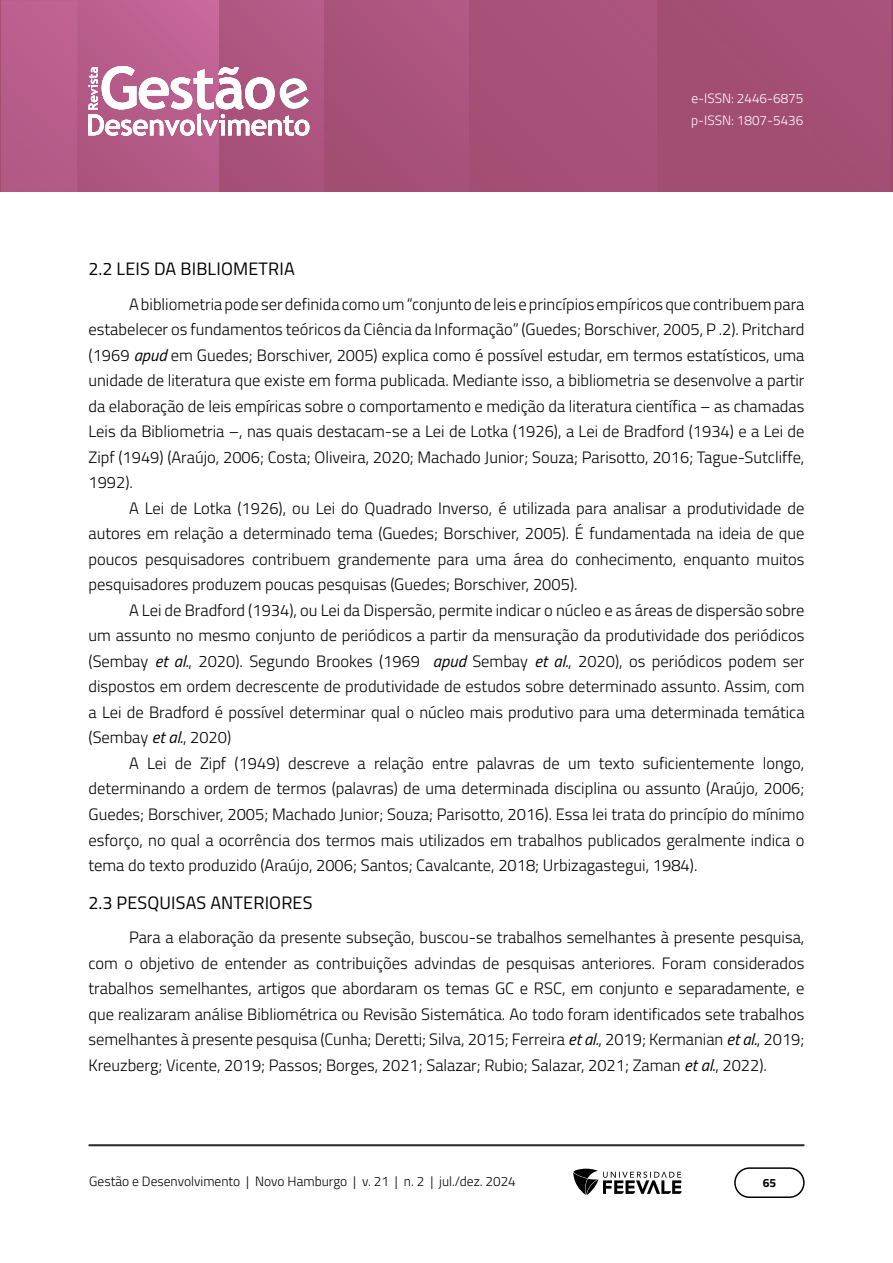
<style>
.page{position:relative;width:893px;height:1263px;background:#fff}
.page>*{position:absolute;margin:0;border:0;box-sizing:border-box;transform-origin:0 0}
.TÍTULO_1_1{font:18px "Titillium Web";letter-spacing:.01em;color:#000}
.Corpo_de_texto{font:300 16.5px/25.5px "Titillium Web";color:#000;text-align:justify}
.t1{font:300 13.5px "Titillium Web";color:#000}
.t2{font:300 13.5px/22.5px "Titillium Web";color:#fff}
.t3{font:700 12px "Titillium Web";color:#000}
.s1{font-weight:400;font-style:italic}
</style>
<div class="page">
<img style="left:1px;top:0;width:890px;height:192px">
<img style="left:77px;top:0;width:1px;height:192px">
<hr style="left:220px;top:0;width:1px;height:192px;background:#ab537d">
<hr style="left:891px;top:0;width:1px;height:192px;background:#9e4a6b">
<hr style="left:89px;top:1144px;width:715px;height:2px;background:#282828">
<div style="left:734px;top:1167px;width:71px;height:31px;border:2px solid #000;border-radius:15px"></div>
<svg style="left:573px;top:1169px;width:109px;height:26px"></svg>
<svg style="left:88px;top:66px;width:221px;height:70px"></svg>
<p class="t2" style="left:691px;top:86px;width:114px">e-ISSN: 2446-6875 p-ISSN: 1807-5436</p>
<p class="TÍTULO_1_1" style="left:88px;top:256px;width:208px">2.2 LEIS DA BIBLIOMETRIA</p>
<p class="Corpo_de_texto" style="left:88px;top:291px;width:717px;text-indent:40px">A bibliometria pode ser definida como um “conjunto de leis e princípios empíricos que contribuem para estabelecer os fundamentos teóricos da Ciência da Informação” (Guedes; Borschiver, 2005, P .2). Pritchard (1969 <span class="s1">apud</span> em Guedes; Borschiver, 2005) explica como é possível estudar, em termos estatísticos, uma unidade de literatura que existe em forma publicada. Mediante isso, a bibliometria se desenvolve a partir da elaboração de leis empíricas sobre o comportamento e medição da literatura científica – as chamadas Leis da Bibliometria –, nas quais destacam-se a Lei de Lotka (1926), a Lei de Bradford (1934) e a Lei de Zipf (1949) (Araújo, 2006; Costa; Oliveira, 2020; Machado Junior; Souza; Parisotto, 2016; Tague-Sutcliffe, 1992).</p>
<p class="Corpo_de_texto" style="left:88px;top:495px;width:717px;text-indent:40px">A Lei de Lotka (1926), ou Lei do Quadrado Inverso, é utilizada para analisar a produtividade de autores em relação a determinado tema (Guedes; Borschiver, 2005). É fundamentada na ideia de que poucos pesquisadores contribuem grandemente para uma área do conhecimento, enquanto muitos pesquisadores produzem poucas pesquisas (Guedes; Borschiver, 2005).</p>
<p class="Corpo_de_texto" style="left:88px;top:597px;width:718px;text-indent:40px">A Lei de Bradford (1934), ou Lei da Dispersão, permite indicar o núcleo e as áreas de dispersão sobre um assunto no mesmo conjunto de periódicos a partir da mensuração da produtividade dos periódicos (Sembay <span class="s1">et al.</span>, 2020). Segundo Brookes (1969 <span class="s1">apud</span> Sembay <span class="s1">et al.</span>, 2020), os periódicos podem ser dispostos em ordem decrescente de produtividade de estudos sobre determinado assunto. Assim, com a Lei de Bradford é possível determinar qual o núcleo mais produtivo para uma determinada temática (Sembay <span class="s1">et al.</span>, 2020)</p>
<p class="Corpo_de_texto" style="left:88px;top:750px;width:717px;text-indent:40px">A Lei de Zipf (1949) descreve a relação entre palavras de um texto suficientemente longo, determinando a ordem de termos (palavras) de uma determinada disciplina ou assunto (Araújo, 2006; Guedes; Borschiver, 2005; Machado Junior; Souza; Parisotto, 2016). Essa lei trata do princípio do mínimo esforço, no qual a ocorrência dos termos mais utilizados em trabalhos publicados geralmente indica o tema do texto produzido (Araújo, 2006; Santos; Cavalcante, 2018; Urbizagastegui, 1984).</p>
<p class="TÍTULO_1_1" style="left:88px;top:889px;width:225px">2.3 PESQUISAS ANTERIORES</p>
<p class="Corpo_de_texto" style="left:88px;top:924px;width:717px;text-indent:40px">Para a elaboração da presente subseção, buscou-se trabalhos semelhantes à presente pesquisa, com o objetivo de entender as contribuições advindas de pesquisas anteriores. Foram considerados trabalhos semelhantes, artigos que abordaram os temas GC e RSC, em conjunto e separadamente, e que realizaram análise Bibliométrica ou Revisão Sistemática. Ao todo foram identificados sete trabalhos semelhantes à presente pesquisa (Cunha; Deretti; Silva, 2015; Ferreira <span class="s1">et al.</span>, 2019; Kermanian <span class="s1">et al.</span>, 2019; Kreuzberg; Vicente, 2019; Passos; Borges, 2021; Salazar; Rubio; Salazar, 2021; Zaman <span class="s1">et al.</span>, 2022).</p>
<p class="t1" style="left:89px;top:1171px;width:428px">Gestão e Desenvolvimento | Novo Hamburgo | v. 21 | n. 2 | jul./dez. 2024</p>
<p class="t3" style="left:763px;top:1174px;width:15px">65</p>
</div>
